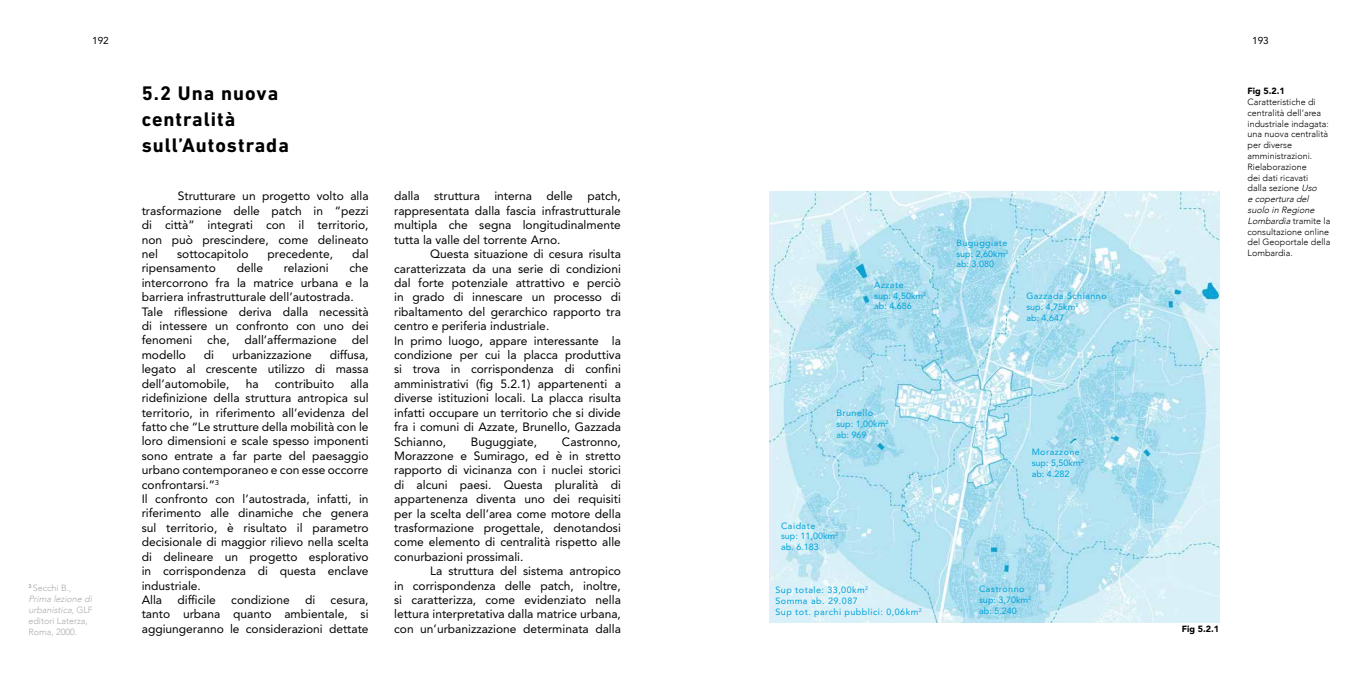
<style>
.page{position:relative;width:1361px;height:681px;background:#fff}
.page>*{position:absolute;margin:0;border:0;box-sizing:border-box;transform-origin:0 0}
.t1{font:700 20px/26px "DIN Next LT Pro";letter-spacing:.05em;color:#000}
.t2{font:12px/14.4px "Avenir LT Std";color:#000;text-align:justify}
.t3{font:10px "Avenir LT Std";color:#000}
.t4{font:300 9px/10.8px "Avenir";color:#000}
.t5{font:9px/10.8px "Avenir LT Std";letter-spacing:.05em;color:#00a2d8}
.t6{font:9px/10.8px "Avenir LT Std";color:#00a2d8}
.t7{font:300 9px/10.8px "Avenir";color:#acadad}
.t8{font:9px/10.8px "Avenir LT Std";letter-spacing:.015em;color:#00a2d8}
.t9{font:9px/10.8px "Avenir LT Std";letter-spacing:.025em;color:#00a2d8}
.t10{font:900 9px "Avenir";color:#000}
.s1{font-style:italic}
</style>
<div class="page">
<img style="left:769px;top:191px;width:450px;height:431px">
<p class="t3" style="left:92px;top:35px;width:18px">192</p>
<p class="t3" style="left:1252px;top:35px;width:18px">193</p>
<p class="t7" style="left:28px;top:582px;width:67px"><sup>3</sup> Secchi B.,<br><span class="s1">Prima lezione di urbanistica</span>, G L F editori Laterza,<br>Roma, 2000.</p>
<h1 class="t1" style="left:142px;top:80px;width:149px">5.2 Una nuova centralità sull’Autostrada</h1>
<p class="t2" style="left:142px;top:189px;width:228px;text-indent:36px">Strutturare un progetto volto alla trasformazione delle patch in “pezzi di città” integrati con il territorio, non può prescindere, come delineato nel</p>
<p class="t2" style="left:177px;top:246px;width:73px">sottocapitolo</p>
<p class="t2" style="left:268px;top:246px;width:67px">precedente,</p>
<p class="t2" style="left:352px;top:246px;width:18px">dal</p>
<p class="t2" style="left:142px;top:261px;width:76px">ripensamento</p>
<p class="t2" style="left:237px;top:261px;width:28px">delle</p>
<p class="t2" style="left:284px;top:261px;width:46px">relazioni</p>
<p class="t2" style="left:142px;top:261px;width:228px;text-align:left;text-indent:208px">che intercorrono fra la matrice urbana e la barriera infrastrutturale dell’autostrada.<br>Tale riflessione deriva dalla necessità di intessere un confronto con uno dei fenomeni che, dall’affermazione del modello</p>
<p class="t2" style="left:142px;top:347px;width:228px;text-indent:188px">diffusa, legato al crescente utilizzo di massa dell’automobile,</p>
<p class="t2" style="left:204px;top:347px;width:12px">di</p>
<p class="t2" style="left:232px;top:347px;width:81px">urbanizzazione</p>
<p class="t2" style="left:142px;top:376px;width:228px;text-align:left;text-indent:209px">alla ridefinizione della struttura antropica sul territorio, in riferimento all’evidenza del fatto che “Le strutture della mobilità con le loro dimensioni e scale spesso imponenti sono entrate a far parte del paesaggio urbano contemporaneo e con esse occorre confrontarsi.”<sup>3<br></sup>Il confronto con l’autostrada, infatti, in riferimento alle dinamiche che genera sul territorio, è risultato il parametro decisionale di maggior rilievo nella scelta di delineare un progetto esplorativo in corrispondenza di questa enclave industriale.<br>Alla</p>
<p class="t2" style="left:246px;top:376px;width:14px">ha</p>
<p class="t2" style="left:275px;top:376px;width:61px">contribuito</p>
<p class="t2" style="left:177px;top:592px;width:40px">difficile</p>
<p class="t2" style="left:231px;top:592px;width:60px">condizione</p>
<p class="t2" style="left:305px;top:592px;width:12px">di</p>
<p class="t2" style="left:142px;top:592px;width:228px;text-indent:189px">cesura, tanto urbana quanto ambientale, si aggiungeranno le considerazioni dettate</p>
<p class="t2" style="left:394px;top:189px;width:228px">dalla struttura interna delle patch, rappresentata dalla fascia infrastrutturale multipla che segna longitudinalmente tutta la valle del torrente Arno.</p>
<p class="t2" style="left:394px;top:247px;width:228px;text-align:left;text-indent:36px">Questa situazione di cesura risulta caratterizzata da una serie di condizioni dal forte potenziale attrattivo e perciò in grado di innescare un processo di ribaltamento del gerarchico rapporto tra centro e periferia industriale.<br>In primo luogo, appare interessante la condizione per cui la placca produttiva si trova in corrispondenza di confini amministrativi (fig 5.2.1) appartenenti a diverse istituzioni locali. La placca risulta infatti occupare un territorio che si divide fra i comuni di Azzate, Brunello, Gazzada Schianno,</p>
<p class="t2" style="left:394px;top:434px;width:228px;text-indent:168px">Castronno, Morazzone e Sumirago, ed è in stretto rapporto di vicinanza con i nuclei storici di alcuni paesi. Questa pluralità di appartenenza diventa uno dei requisiti per la scelta dell’area come motore della trasformazione progettale, denotandosi come elemento di centralità rispetto alle conurbazioni prossimali.</p>
<p class="t2" style="left:394px;top:563px;width:228px;text-indent:36px">La struttura del sistema antropico in corrispondenza delle patch, inoltre, si caratterizza, come evidenziato nella lettura interpretativa dalla matrice urbana, con un’urbanizzazione determinata dalla</p>
<p class="t2" style="left:471px;top:434px;width:68px">Buguggiate,</p>
<p class="t6" style="left:874px;top:279px;width:53px">Azzate<br>sup: 4,50km<sup>2 </sup>ab: 4.686</p>
<p class="t5" style="left:956px;top:237px;width:53px;text-align:justify">Buguggiate sup: 2,60km<sup>2 </sup>ab: 3.080</p>
<p class="t5" style="left:1026px;top:290px;width:82px">Gazzada Schianno sup: 4,75km<sup>2<br></sup>ab: 4.647</p>
<p class="t6" style="left:836px;top:407px;width:53px">Brunello sup: 1,00km<sup>2 </sup>ab: 969</p>
<p class="t6" style="left:781px;top:520px;width:58px">Caidate<br>sup: 11,00km<sup>2 </sup>ab. 6.183</p>
<p class="t5" style="left:775px;top:584px;width:148px">Sup totale: 33,00km<sup>2<br></sup>Somma ab. 29.087<br>Sup tot. parchi pubblici: 0,06km<sup>2</sup></p>
<p class="t9" style="left:1031px;top:446px;width:53px">Morazzone sup: 5,50km<sup>2 </sup>ab: 4.282</p>
<p class="t8" style="left:979px;top:583px;width:53px">Castronno sup: 3,70km<sup>2 </sup>ab: 5.240</p>
<p class="t10" style="left:1247px;top:83px;width:39px">Fig 5.2.1</p>
<p class="t4" style="left:1247px;top:96px;width:84px">Caratteristiche di centralità dell’area industriale indagata: una nuova centralità per diverse amministrazioni.<br>Rielaborazione<br>dei dati ricavati<br>dalla sezione <span class="s1">Uso<br>e copertura del suolo in Regione<br>Lombardia</span> t ra m i t e l a consultazione online del Geoportale della<br>Lombardia.</p>
<p class="t10" style="left:1182px;top:620px;width:39px">Fig 5.2.1</p>
</div>
